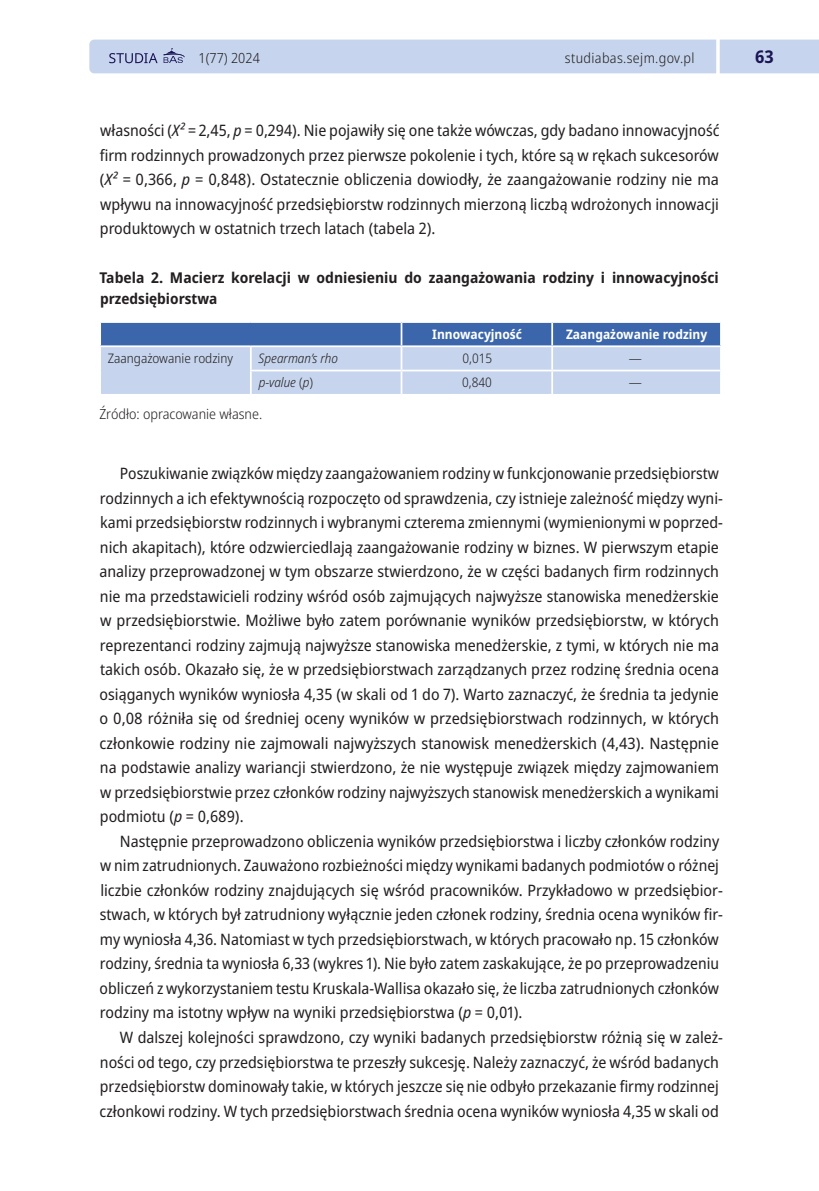
<style>
.page{position:relative;width:819px;height:1191px;background:#fff}
.page>*{position:absolute;margin:0;border:0;box-sizing:border-box;transform-origin:0 0}
.t1{font:700 semi-condensed 17.5px "Noto Sans";color:#1b1455}
.t2{font:semi-condensed 15.75px/24.5px "Noto Sans";color:#231f20}
.t3{font:700 semi-condensed 14.88px/21px "Noto Sans";color:#231f20}
.t4{font:300 semi-condensed 14px "Noto Sans";color:#231f20}
.t5{font:300 semi-condensed 14px "Noto Sans";letter-spacing:.025em;color:#231f20}
.t6{font:700 semi-condensed 13.12px "Noto Sans";color:#fff}
.t7{font:300 semi-condensed 13.12px "Noto Sans";color:#231f20}
.t8{font:italic 300 semi-condensed 13.12px "Noto Sans";color:#231f20}
.s1{font-style:italic}
.s2{font-style:normal}
</style>
<div class="page">
<div style="left:89px;top:40px;width:730px;height:33px;background:#c6d5ed"></div>
<hr style="left:716px;top:0;width:3px;height:112px;background:#fff">
<svg style="left:101px;top:323px;width:620px;height:71px;background:#9bb2d8"></svg>
<hr style="left:401px;top:345px;width:151px;height:2px;background:#fff">
<hr style="left:552px;top:345px;width:169px;height:2px;background:#fff">
<hr style="left:400px;top:323px;width:2px;height:22px;background:#fff">
<hr style="left:99px;top:345px;width:152px;height:2px;background:#fff">
<hr style="left:251px;top:345px;width:150px;height:2px;background:#fff">
<hr style="left:250px;top:347px;width:2px;height:23px;background:#fff">
<hr style="left:250px;top:371px;width:2px;height:23px;background:#fff">
<p class="t4" style="left:198px;top:48px;width:63px">1(77) 2024</p>
<p class="t5" style="left:565px;top:48px;width:131px">studiabas.sejm.gov.pl</p>
<p class="t1" style="left:755px;top:44px;width:20px">63</p>
<p class="t2" style="left:100px;top:119px;width:621px;text-align:justify">własności (<span class="s1">X2 =</span> 2,45, <span class="s1">p</span> = 0,294). Nie pojawiły się one także wówczas, gdy badano innowacyjność firm rodzinnych prowadzonych przez pierwsze pokolenie i tych, które są w rękach sukcesorów (<span class="s1">X2 =</span> 0,366, <span class="s1">p</span> = 0,848). Ostatecznie obliczenia dowiodły, że zaangażowanie rodziny nie ma wpływu na innowacyjność przedsiębiorstw rodzinnych mierzoną liczbą wdrożonych innowacji produktowych w ostatnich trzech latach (tabela 2).</p>
<p class="t3" style="left:99px;top:267px;width:621px">Tabela 2. Macierz korelacji w odniesieniu do zaangażowania rodziny i innowacyjności przedsiębiorstwa</p>
<p class="t6" style="left:432px;top:325px;width:91px">Innowacyjność</p>
<p class="t6" style="left:566px;top:325px;width:143px">Zaangażowanie rodziny</p>
<p class="t7" style="left:108px;top:349px;width:127px">Zaangażowanie rodziny</p>
<p class="t8" style="left:258px;top:349px;width:81px">Spearman’s rho</p>
<p class="t7" style="left:462px;top:349px;width:31px">0,015</p>
<p class="t7" style="left:629px;top:349px;width:15px">—</p>
<p class="t8" style="left:259px;top:373px;width:56px">p-value <span class="s2">(</span>p<span class="s2">)</span></p>
<p class="t7" style="left:462px;top:373px;width:31px">0,840</p>
<p class="t7" style="left:629px;top:373px;width:15px">—</p>
<p class="t4" style="left:99px;top:404px;width:164px">Źródło: opracowanie własne.</p>
<p class="t2" style="left:99px;top:462px;width:625px;text-indent:20px">Poszukiwanie związków między zaangażowaniem rodziny w funkcjonowanie przedsiębiorstw rodzinnych a ich efektywnością rozpoczęto od sprawdzenia, czy istnieje zależność między wyni&shy;kami przedsiębiorstw rodzinnych i wybranymi czterema zmiennymi (wymienionymi w poprzed&shy;nich akapitach), które odzwierciedlają zaangażowanie rodziny w biznes. W pierwszym etapie analizy przeprowadzonej w tym obszarze stwierdzono, że w części badanych firm rodzinnych nie ma przedstawicieli rodziny wśród osób zajmujących najwyższe stanowiska menedżerskie w przedsiębiorstwie. Możliwe było zatem porównanie wyników przedsiębiorstw, w których reprezentanci rodziny zajmują najwyższe stanowiska menedżerskie, z tymi, w których nie ma takich osób. Okazało się, że w przedsiębiorstwach zarządzanych przez rodzinę średnia ocena osiąganych wyników wyniosła 4,35 (w skali od 1 do 7). Warto zaznaczyć, że średnia ta jedynie o 0,08 różniła się od średniej oceny wyników w przedsiębiorstwach rodzinnych, w których członkowie rodziny nie zajmowali najwyższych stanowisk menedżerskich (4,43). Następnie na podstawie analizy wariancji stwierdzono, że nie występuje związek między zajmowaniem w przedsiębiorstwie przez członków rodziny najwyższych stanowisk menedżerskich a wynikami podmiotu (<span class="s1">p</span> = 0,689).</p>
<p class="t2" style="left:100px;top:829px;width:625px;text-indent:20px">Następnie przeprowadzono obliczenia wyników przedsiębiorstwa i liczby członków rodziny w nim zatrudnionych. Zauważono rozbieżności między wynikami badanych podmiotów o różnej liczbie członków rodziny znajdujących się wśród pracowników. Przykładowo w przedsiębior&shy;stwach, w których był zatrudniony wyłącznie jeden członek rodziny, średnia ocena wyników fir&shy;my wyniosła 4,36. Natomiast w tych przedsiębiorstwach, w których pracowało np. 15 członków rodziny, średnia ta wyniosła 6,33 (wykres 1). Nie było zatem zaskakujące, że po przeprowadzeniu obliczeń z wykorzystaniem testu Kruskala-Wallisa okazało się, że liczba zatrudnionych członków rodziny ma istotny wpływ na wyniki przedsiębiorstwa (<span class="s1">p</span> = 0,01).</p>
<p class="t2" style="left:100px;top:1025px;width:625px;text-indent:20px">W dalszej kolejności sprawdzono, czy wyniki badanych przedsiębiorstw różnią się w zależ&shy;ności od tego, czy przedsiębiorstwa te przeszły sukcesję. Należy zaznaczyć, że wśród badanych przedsiębiorstw dominowały takie, w których jeszcze się nie odbyło przekazanie firmy rodzinnej członkowi rodziny. W tych przedsiębiorstwach średnia ocena wyników wyniosła 4,35 w skali od</p>
</div>
